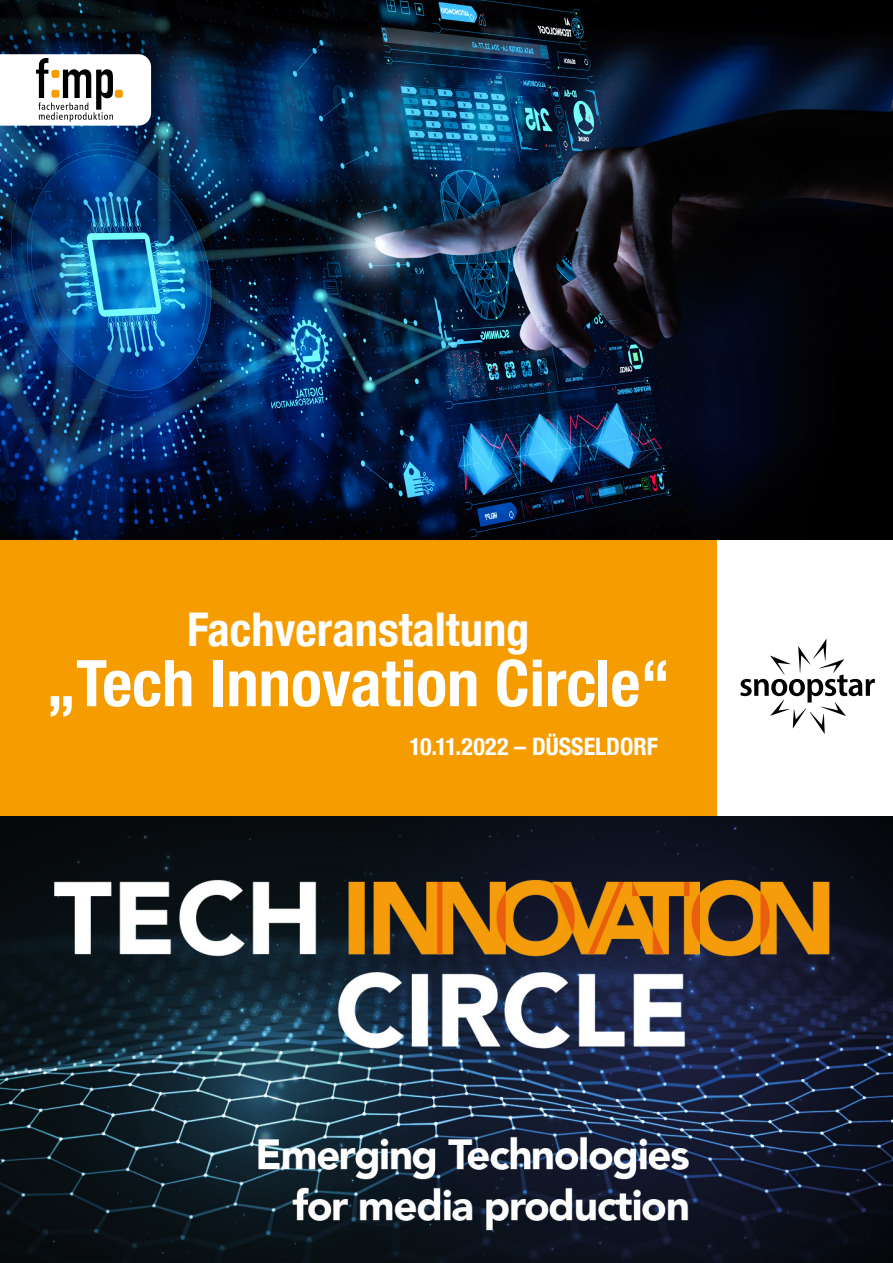
<style>
.page{position:relative;width:893px;height:1263px;background:#fff}
.page>*{position:absolute;margin:0;border:0;box-sizing:border-box;transform-origin:0 0}
.t1{font:700 condensed 64.5px "Helvetica Neue";color:#fff}
.t2{font:700 condensed 46.5px "Helvetica Neue";color:#fff}
.t3{font:700 condensed 24px "Helvetica Neue";color:#fff}
</style>
<div class="page">
<div style="left:0;top:540px;width:716px;height:723px;background:#f59c00"></div>
<img style="left:0;top:0;width:893px;height:540px">
<svg style="left:0;top:54px;width:151px;height:72px"></svg>
<div style="left:51px;top:70px;width:8px;height:8px;background:#f59c00;border-radius:2px"></div>
<div style="left:51px;top:90px;width:8px;height:8px;background:#f59c00;border-radius:2px"></div>
<div style="left:115px;top:90px;width:8px;height:8px;background:#f59c00;border-radius:2px"></div>
<img style="left:0;top:816px;width:893px;height:447px">
<svg style="left:740px;top:639px;width:135px;height:95px"></svg>
<p class="t2" style="left:187px;top:591px;width:344px">Fachveranstaltung</p>
<p class="t1" style="left:46px;top:630px;width:625px">„Tech Innovation Circle“</p>
<p class="t3" style="left:410px;top:726px;width:250px">10.11.2022 – DÜSSELDORF</p>
</div>
